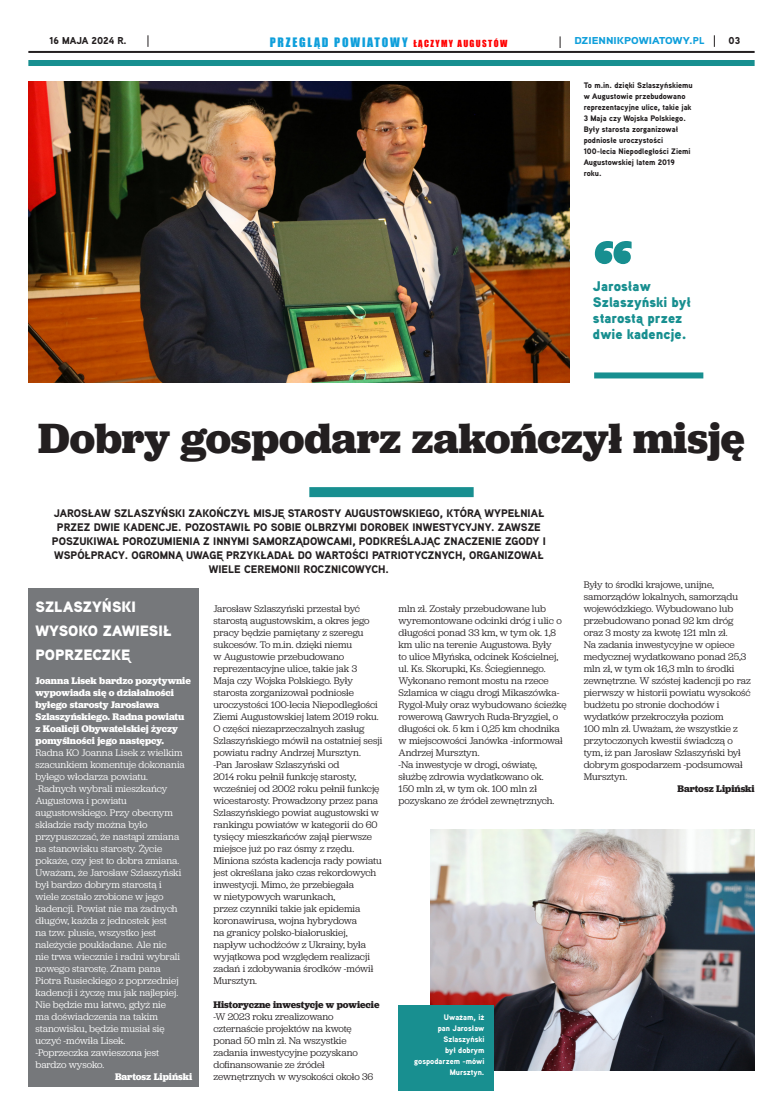
<style>
.page{position:relative;width:783px;height:1117px;background:#fff}
.page>*{position:absolute;margin:0;border:0;box-sizing:border-box;transform-origin:0 0}
.Header_44pt{font:700 44px "Jubilat";color:#231f20}
.Body{font:900 15px/24px "Aaux Next";color:#fff}
.Quotes{font:900 14px/16px "Aaux Next";color:#188f90}
.t1{font:12px "Impact";letter-spacing:.15em;color:#0f9fdb}
.Intro_CAPS{font:900 11px/14px "Aaux Next";color:#231f20;text-align:center}
.Body-2{font:10px/12px "Jubilat";letter-spacing:-.005em;color:#231f20}
.Body-3{font:10px/12px "Jubilat";color:#fff}
.Body-4{font:700 10px/12px "Jubilat";color:#fff}
.Body-5{font:700 10px "Jubilat";color:#231f20}
.t2{font:900 10px "Aaux Next";color:#0f9fdb;scale:1.15 1}
.t3{font:900 10px "Aaux Next";color:#231f20}
.Photo_text_left{font:900 8px/11px "Aaux Next";color:#231f20}
.Photo_text_right{font:900 8px/11px "Aaux Next";color:#fff;text-align:right}
.s1{font-size:9px;color:#f00}
</style>
<div class="page">
<hr style="left:28px;top:51px;width:726px;height:2px;background:#231f20">
<svg style="left:713px;top:35px;width:1px;height:12px"></svg>
<svg style="left:147px;top:35px;width:1px;height:12px"></svg>
<svg style="left:559px;top:36px;width:1px;height:12px"></svg>
<img style="left:430px;top:829px;width:324px;height:241px">
<div style="left:28px;top:588px;width:171px;height:499px;background:#76787b"></div>
<div style="left:398px;top:1005px;width:96px;height:86px;background:#188f90"></div>
<div style="left:309px;top:487px;width:164px;height:10px;background:#188f90"></div>
<svg style="left:594px;top:241px;width:37px;height:23px"></svg>
<div style="left:594px;top:372px;width:109px;height:6px;background:#188f90"></div>
<div style="left:28px;top:60px;width:726px;height:6px;background:#188f90"></div>
<img style="left:28px;top:82px;width:541px;height:300px">
<p class="t3" style="left:49px;top:34px;width:79px">16 MAJA 2024 R.</p>
<p class="t1" style="left:270px;top:33px;width:239px">PRZEGLĄD POWIATOWY <span class="s1">ŁĄCZYMY AUGUSTÓW</span></p>
<p class="t2" style="left:574px;top:33px;width:115px">DZIENNIKPOWIATOWY.PL</p>
<p class="t3" style="left:728px;top:34px;width:13px">03</p>
<p class="Photo_text_left" style="left:583px;top:79px;width:110px">To m.in. dzięki Szlaszyńskiemu w Augustowie przebudowano reprezentacyjne ulice, takie jak<br>3 Maja czy Wojska Polskiego.<br>Były starosta zorganizował podniosłe uroczystości<br>100-lecia Niepodległości Ziemi<br>Augustowskiej latem 2019 roku.</p>
<p class="Quotes" style="left:593px;top:278px;width:100px">Jarosław<br>Szlaszyński był starostą przez dwie kadencje.</p>
<p class="Header_44pt" style="left:38px;top:409px;width:708px">Dobry gospodarz zakończył misję</p>
<p class="Intro_CAPS" style="left:52px;top:506px;width:495px">JAROSŁAW SZLASZYŃSKI ZAKOŃCZYŁ MISJĘ STAROSTY AUGUSTOWSKIEGO, KTÓRĄ WYPEŁNIAŁ PRZEZ DWIE KADENCJE. POZOSTAWIŁ PO SOBIE OLBRZYMI DOROBEK INWESTYCYJNY. ZAWSZE POSZUKIWAŁ POROZUMIENIA Z INNYMI SAMORZĄDOWCAMI, PODKREŚLAJĄC ZNACZENIE ZGODY I WSPÓŁPRACY. OGROMNĄ UWAGĘ PRZYKŁADAŁ DO WARTOŚCI PATRIOTYCZNYCH, ORGANIZOWAŁ WIELE CEREMONII ROCZNICOWYCH.</p>
<p class="Body" style="left:35px;top:595px;width:138px">SZLASZYŃSKI<br>WYSOKO ZAWIESIŁ<br>POPRZECZKĘ</p>
<p class="Body-4" style="left:35px;top:675px;width:157px">Joanna Lisek bardzo pozytywnie wypowiada się o działalności byłego starosty Jarosława<br>Szlaszyńskiego. Radna powiatu z Koalicji Obywatelskiej życzy pomyślności jego następcy.</p>
<p class="Body-3" style="left:35px;top:746px;width:151px">Radna KO Joanna Lisek z wielkim szacunkiem komentuje dokonania byłego włodarza powiatu.</p>
<p class="Body-3" style="left:35px;top:782px;width:147px">-Radnych wybrali mieszkańcy<br>Augustowa i powiatu augustowskiego. Przy obecnym składzie rady można było przypuszczać, że nastąpi zmiana na stanowisku starosty. Życie pokaże, czy jest to dobra zmiana.<br>Uważam, że Jarosław Szlaszyński był bardzo dobrym starostą i wiele zostało zrobione w jego kadencji. Powiat nie ma żadnych długów, każda z jednostek jest<br>na tzw. plusie, wszystko jest należycie poukładane. Ale nic nie trwa wiecznie i radni wybrali nowego starostę. Znam pana<br>Piotra Rusieckiego z poprzedniej kadencji i życzę mu jak najlepiej.<br>Nie będzie mu łatwo, gdyż nie ma doświadczenia na takim stanowisku, będzie musiał się uczyć -mówiła Lisek.</p>
<p class="Body-3" style="left:35px;top:1046px;width:125px">-Poprzeczka zawieszona jest bardzo wysoko.</p>
<p class="Body-4" style="left:115px;top:1071px;width:79px">Bartosz Lipiński</p>
<p class="Body-2" style="left:213px;top:602px;width:170px">Jarosław Szlaszyński przestał być starostą augustowskim, a okres jego pracy będzie pamiętany z szeregu sukcesów. To m.in. dzięki niemu<br>w Augustowie przebudowano reprezentacyjne ulice, takie jak 3<br>Maja czy Wojska Polskiego. Były starosta zorganizował podniosłe uroczystości 100-lecia Niepodległości Ziemi Augustowskiej latem 2019 roku.<br>O części niezaprzeczalnych zasług Szlaszyńskiego mówił na ostatniej sesji powiatu radny Andrzej Mursztyn.</p>
<p class="Body-2" style="left:213px;top:758px;width:170px">-Pan Jarosław Szlaszyński od<br>2014 roku pełnił funkcję starosty, wcześniej od 2002 roku pełnił funkcję wicestarosty. Prowadzony przez pana Szlaszyńskiego powiat augustowski w rankingu powiatów w kategorii do 60 tysięcy mieszkańców zajął pierwsze miejsce już po raz ósmy z rzędu.<br>Miniona szósta kadencja rady powiatu jest określana jako czas rekordowych inwestycji. Mimo, że przebiegała<br>w nietypowych warunkach,<br>przez czynniki takie jak epidemia koronawirusa, wojna hybrydowa<br>na granicy polsko-białoruskiej, napływ uchodźców z Ukrainy, była wyjątkowa pod względem realizacji zadań i zdobywania środków -mówił Mursztyn.</p>
<p class="Body-5" style="left:213px;top:998px;width:167px">Historyczne inwestycje w powiecie</p>
<p class="Body-2" style="left:213px;top:1010px;width:161px">-W 2023 roku zrealizowano czternaście projektów na kwotę ponad 50 mln zł. Na wszystkie zadania inwestycyjne pozyskano dofinansowanie ze źródeł zewnętrznych w wysokości około 36</p>
<p class="Body-2" style="left:398px;top:602px;width:169px">mln zł. Zostały przebudowane lub wyremontowane odcinki dróg i ulic o długości ponad 33 km, w tym ok. 1,8 km ulic na terenie Augustowa. Były<br>to ulice Młyńska, odcinek Kościelnej, ul. Ks. Skorupki, Ks. Ściegiennego.<br>Wykonano remont mostu na rzece Szlamica w ciągu drogi Mikaszówka-Rygol-Muły oraz wybudowano ścieżkę rowerową Gawrych Ruda-Bryzgiel, o długości ok. 5 km i 0,25 km chodnika w miejscowości Janówka -informował Andrzej Mursztyn.</p>
<p class="Body-2" style="left:398px;top:758px;width:157px">-Na inwestycje w drogi, oświatę, służbę zdrowia wydatkowano ok.<br>150 mln zł, w tym ok. 100 mln zł pozyskano ze źródeł zewnętrznych.</p>
<p class="Photo_text_right" style="left:414px;top:1012px;width:72px">Uważam, iż<br>pan Jarosław<br>Szlaszyński<br>był dobrym gospodarzem -mówi<br>Mursztyn.</p>
<p class="Body-2" style="left:583px;top:578px;width:168px">Były to środki krajowe, unijne, samorządów lokalnych, samorządu wojewódzkiego. Wybudowano lub przebudowano ponad 92 km dróg oraz 3 mosty za kwotę 121 mln zł.<br>Na zadania inwestycyjne w opiece medycznej wydatkowano ponad 25,3 mln zł, w tym ok 16,3 mln to środki zewnętrzne. W szóstej kadencji po raz pierwszy w historii powiatu wysokość budżetu po stronie dochodów i wydatków przekroczyła poziom<br>100 mln zł. Uważam, że wszystkie z przytoczonych kwestii świadczą o tym, iż pan Jarosław Szlaszyński był dobrym gospodarzem -podsumował<br>Mursztyn.</p>
<p class="Body-5" style="left:677px;top:782px;width:79px">Bartosz Lipiński</p>
</div>
